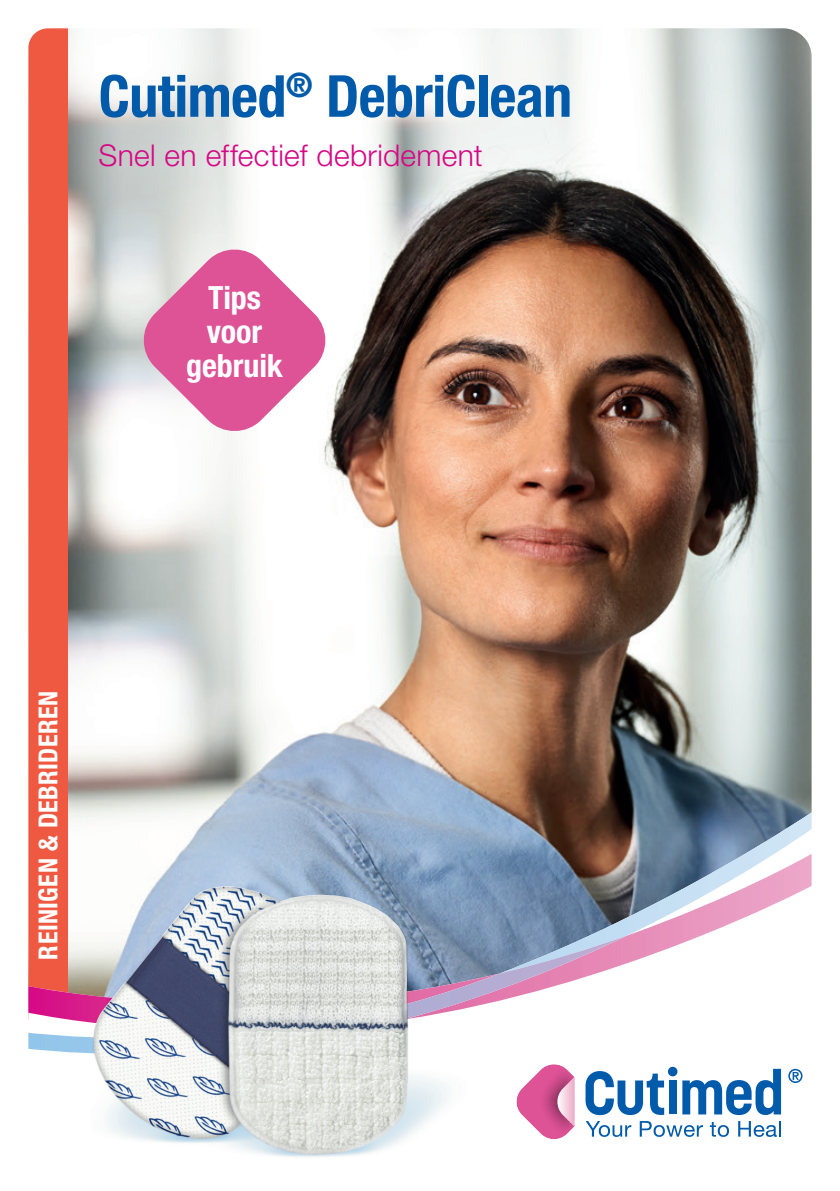
<style>
.page{position:relative;width:840px;height:1191px;background:#fff}
.page>*{position:absolute;margin:0;border:0;box-sizing:border-box;transform-origin:0 0}
.t1{font:700 condensed 58px "Helvetica Neue LT Std";letter-spacing:-.01em;color:#015aaa}
.t2{font:700 condensed 32px/34px "Helvetica Neue LT Std";letter-spacing:-.005em;color:#fff;text-align:center}
.t3{font:300 30px "Helvetica Neue LT Std";letter-spacing:.01em;color:#d60785}
.t4{font:700 condensed 26.2px "Helvetica Neue LT Std";letter-spacing:.015em;color:#fff}
</style>
<div class="page">
<img style="left:67px;top:238px;width:744px;height:574px">
<svg style="left:67px;top:28px;width:744px;height:210px"></svg>
<div style="left:28px;top:28px;width:39px;height:1040px;background:#f05941"></div>
<svg style="left:28px;top:812px;width:775px;height:266px"></svg>
<img style="left:28px;top:854px;width:783px;height:177px">
<img style="left:711px;top:812px;width:100px;height:61px">
<img style="left:550px;top:889px;width:131px;height:71px">
<img style="left:680px;top:872px;width:64px;height:36px">
<img style="left:28px;top:1019px;width:57px;height:34px">
<img style="left:475px;top:935px;width:152px;height:96px">
<div style="left:516px;top:1064px;width:286px;height:75px;background:#fff"></div>
<svg style="left:788px;top:1068px;width:14px;height:15px"></svg>
<svg style="left:682px;top:1068px;width:98px;height:47px"></svg>
<svg style="left:667px;top:1066px;width:10px;height:10px"></svg>
<div style="left:668px;top:1080px;width:8px;height:34px;background:#015aaa"></div>
<svg style="left:585px;top:1071px;width:78px;height:44px"></svg>
<svg style="left:516px;top:1064px;width:58px;height:75px"></svg>
<svg style="left:585px;top:1121px;width:46px;height:15px"></svg>
<svg style="left:639px;top:1121px;width:63px;height:15px"></svg>
<svg style="left:709px;top:1122px;width:19px;height:14px"></svg>
<svg style="left:738px;top:1121px;width:42px;height:15px"></svg>
<svg style="left:144px;top:249px;width:181px;height:182px"></svg>
<img style="left:85px;top:811px;width:390px;height:346px">
<img style="left:92px;top:886px;width:315px;height:267px">
<h1 class="t1" style="left:99px;top:61px;width:475px">Cutimed<sup>®</sup> DebriClean</h1>
<p class="t3" style="left:99px;top:137px;width:385px">Snel en effectief debridement</p>
<p class="t2" style="left:186px;top:280px;width:98px">Tips voor gebruik</p>
<p class="t4" style="left:32px;top:959px;width:270px;rotate:-90deg">REINIGEN &amp; DEBRIDEREN</p>
</div>
